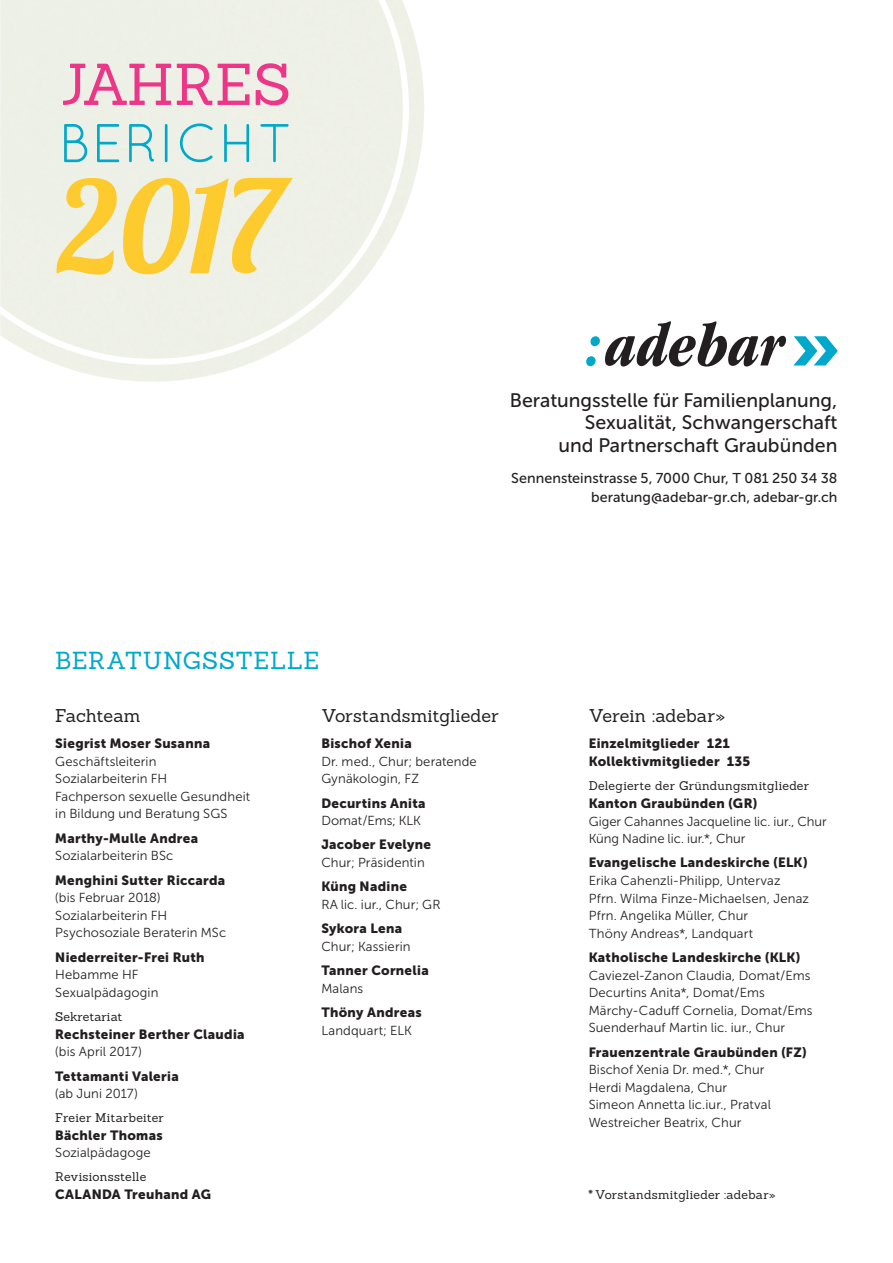
<style>
.page{position:relative;width:893px;height:1263px;background:#fff}
.page>*{position:absolute;margin:0;border:0;box-sizing:border-box;transform-origin:0 0}
.t1{font:127.2px "Lobster";color:#fecb2f}
.t2{font:57.45px "Sanchez";letter-spacing:-.005em;color:#ee3689}
.t3{font:54.45px "Quicksand";letter-spacing:.01em;color:#00a8cc}
.t4{font:24px "Sanchez";letter-spacing:.03em;color:#00a8cc}
.t5{font:19.5px/22.5px "Museo Sans Cyrl 500";color:#231f20;text-align:right}
.t6{font:18px "Sanchez";color:#231f20}
.t7{font:14.25px/18.8px "Museo Sans Cyrl 500";color:#231f20;text-align:right}
.t8{font:13.35px/18px "Museo Sans Cyrl 900";letter-spacing:.025em;color:#231f20}
.t9{font:13.05px/17.5px "Museo Sans Cyrl 300";letter-spacing:.01em;color:#231f20}
.t10{font:12.3px "Sanchez";letter-spacing:.015em;color:#231f20}
</style>
<div class="page">
<img style="left:59px;top:19px;width:365px;height:363px">
<svg style="left:0;top:0;width:409px;height:365px;background:#eff1e8"></svg>
<svg style="left:586px;top:321px;width:200px;height:46px"></svg>
<svg style="left:793px;top:336px;width:45px;height:29px"></svg>
<h2 class="t2" style="left:60px;top:47px;width:232px">JAHRES</h2>
<h3 class="t3" style="left:58px;top:112px;width:236px">BERICHT</h3>
<h1 class="t1" style="left:58px;top:146px;width:230px">2017</h1>
<h3 class="t5" style="left:510px;top:389px;width:329px">Beratungsstelle für Familienplanung,<br>Sexualität, Schwangerschaft<br>und Partnerschaft Graubünden</h3>
<p class="t7" style="left:511px;top:469px;width:328px">Sennensteinstrasse 5, 7000 Chur, T 081 250 34 38 beratung@adebar-gr.ch, adebar-gr.ch</p>
<h3 class="t4" style="left:55px;top:645px;width:265px">BERATUNGSSTELLE</h3>
<h3 class="t6" style="left:55px;top:703px;width:87px">Fachteam</h3>
<p class="t8" style="left:55px;top:734px;width:156px">Siegrist Moser Susanna</p>
<p class="t9" style="left:55px;top:752px;width:196px">Geschäftsleiterin<br>Sozialarbeiterin FH<br>Fachperson sexuelle Gesundheit in Bildung und Beratung SGS</p>
<p class="t8" style="left:55px;top:829px;width:144px">Marthy-Mulle Andrea</p>
<p class="t9" style="left:55px;top:847px;width:119px">Sozialarbeiterin BSc</p>
<p class="t8" style="left:55px;top:871px;width:172px">Menghini Sutter Riccarda</p>
<p class="t9" style="left:55px;top:889px;width:172px">(bis Februar 2018)<br>Sozialarbeiterin FH<br>Psychosoziale Beraterin MSc</p>
<p class="t8" style="left:55px;top:948px;width:151px">Niederreiter-Frei Ruth</p>
<p class="t9" style="left:55px;top:966px;width:105px">Hebamme HF<br>Sexualpädagogin</p>
<p class="t10" style="left:55px;top:1008px;width:69px">Sekretariat</p>
<p class="t8" style="left:55px;top:1025px;width:191px">Rechsteiner Berther Claudia</p>
<p class="t9" style="left:55px;top:1043px;width:88px">(bis April 2017)</p>
<p class="t8" style="left:55px;top:1067px;width:125px">Tettamanti Valeria</p>
<p class="t9" style="left:55px;top:1085px;width:84px">(ab Juni 2017)</p>
<p class="t10" style="left:55px;top:1109px;width:110px">Freier Mitarbeiter</p>
<p class="t8" style="left:55px;top:1126px;width:109px">Bächler Thomas</p>
<p class="t9" style="left:55px;top:1144px;width:97px">Sozialpädagoge</p>
<p class="t10" style="left:55px;top:1169px;width:92px">Revisionsstelle</p>
<p class="t8" style="left:55px;top:1185px;width:157px">CALANDA Treuhand AG</p>
<h3 class="t6" style="left:321px;top:703px;width:179px">Vorstandsmitglieder</h3>
<p class="t8" style="left:321px;top:734px;width:92px">Bischof Xenia</p>
<p class="t9" style="left:321px;top:752px;width:157px">Dr. med., Chur; beratende<br>Gynäkologin, FZ</p>
<p class="t8" style="left:321px;top:794px;width:106px">Decurtins Anita</p>
<p class="t9" style="left:321px;top:812px;width:101px">Domat/Ems; KLK</p>
<p class="t8" style="left:321px;top:836px;width:111px">Jacober Evelyne</p>
<p class="t9" style="left:321px;top:854px;width:105px">Chur; Präsidentin</p>
<p class="t8" style="left:321px;top:878px;width:87px">Küng Nadine</p>
<p class="t9" style="left:321px;top:896px;width:121px">RA lic. iur., Chur; GR</p>
<p class="t8" style="left:321px;top:920px;width:82px">Sykora Lena</p>
<p class="t9" style="left:321px;top:938px;width:91px">Chur; Kassierin</p>
<p class="t8" style="left:321px;top:961px;width:109px">Tanner Cornelia</p>
<p class="t9" style="left:321px;top:980px;width:44px">Malans</p>
<p class="t8" style="left:321px;top:1003px;width:102px">Thöny Andreas</p>
<p class="t9" style="left:321px;top:1021px;width:92px">Landquart; ELK</p>
<h3 class="t6" style="left:589px;top:703px;width:138px">Verein :adebar»</h3>
<p class="t8" style="left:589px;top:734px;width:163px">Einzelmitglieder 121<br>Kollektivmitglieder 135</p>
<p class="t10" style="left:589px;top:778px;width:222px">Delegierte der Gründungsmitglieder</p>
<p class="t8" style="left:589px;top:794px;width:170px">Kanton Graubünden (GR)</p>
<p class="t9" style="left:589px;top:812px;width:240px">Giger Cahannes Jacqueline lic. iur., Chur<br>Küng Nadine lic. iur.*, Chur</p>
<p class="t8" style="left:589px;top:854px;width:220px">Evangelische Landeskirche (ELK)</p>
<p class="t9" style="left:589px;top:872px;width:222px">Erika Cahenzli-Philipp, Untervaz<br>Pfrn. Wilma Finze-Michaelsen, Jenaz<br>Pfrn. Angelika Müller, Chur<br>Thöny Andreas*, Landquart</p>
<p class="t8" style="left:589px;top:948px;width:213px">Katholische Landeskirche (KLK)</p>
<p class="t9" style="left:589px;top:966px;width:225px">Caviezel-Zanon Claudia, Domat/Ems Decurtins Anita*, Domat/Ems Märchy-Caduff Cornelia, Domat/Ems Suenderhauf Martin lic. iur., Chur</p>
<p class="t8" style="left:589px;top:1043px;width:219px">Frauenzentrale Graubünden (FZ)</p>
<p class="t9" style="left:589px;top:1061px;width:184px">Bischof Xenia Dr. med.*, Chur<br>Herdi Magdalena, Chur<br>Simeon Annetta lic.iur., Pratval<br>Westreicher Beatrix, Chur</p>
<p class="t10" style="left:588px;top:1187px;width:189px">* Vorstandsmitglieder :adebar»</p>
</div>
